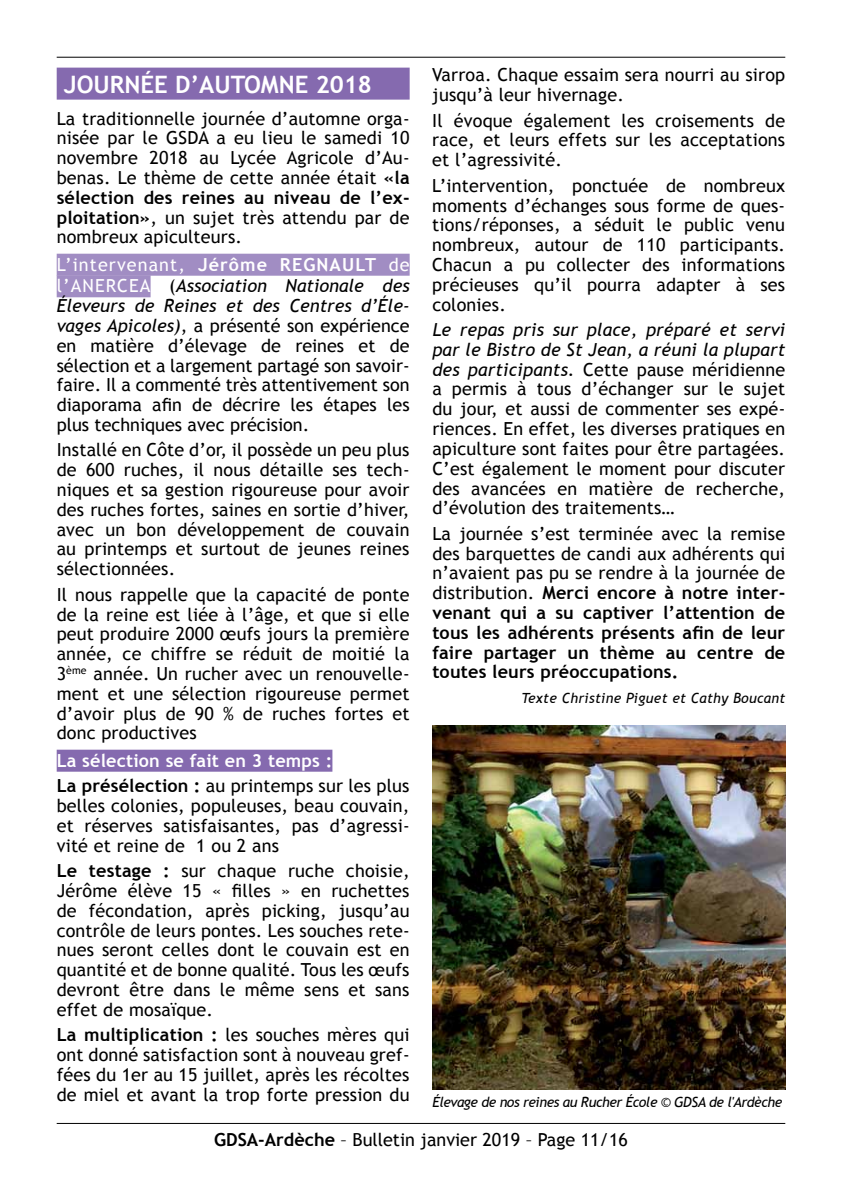
<style>
.page{position:relative;width:842px;height:1191px;background:#fff}
.page>*{position:absolute;margin:0;border:0;box-sizing:border-box;transform-origin:0 0}
.t1{font:700 24px "Trebuchet MS";color:#fff}
.t2{font:18px/19.8px "Trebuchet MS";letter-spacing:.01em;color:#000;text-align:justify}
.t3{font:700 18px/19.8px "Trebuchet MS";letter-spacing:.01em;color:#000;text-align:justify}
.t4{font:18px/21.6px "Trebuchet MS";letter-spacing:.06em;color:#fff}
.t5{font:700 18px/25.4px "Trebuchet MS";letter-spacing:.01em;color:#fff}
.t6{font:italic 14px "Trebuchet MS";letter-spacing:-.03em;color:#000}
.t7{font:italic 14px "Trebuchet MS";letter-spacing:.02em;color:#000}
.s1{font-weight:700}
.s2{color:#000}
.s3{font-style:italic;color:#000}
.s4{font-style:italic}
.s5{font-weight:400;color:#000}
.s6{font-weight:400}
</style>
<div class="page">
<hr style="left:57px;top:57px;width:728px;height:1px;background:#000">
<hr style="left:57px;top:1123px;width:728px;height:1px;background:#000">
<div style="left:57px;top:254px;width:353px;height:22px;background:#a18dc3"></div>
<div style="left:57px;top:275px;width:94px;height:22px;background:#a18dc3"></div>
<div style="left:57px;top:749px;width:275px;height:22px;background:#856aaf"></div>
<div style="left:57px;top:68px;width:353px;height:32px;background:#856aaf"></div>
<img style="left:432px;top:726px;width:353px;height:363px">
<h1 class="t1" style="left:64px;top:70px;width:309px">JOURNÉE D’AUTOMNE 2018</h1>
<p class="t2" style="left:57px;top:109px;width:354px">La traditionnelle journée d’automne orga&shy;nisée par le GSDA a eu lieu le samedi 10 novembre 2018 au Lycée Agricole d’Au&shy;benas. Le thème de cette année était <span class="s1">«la sélection des reines au niveau de l’ex&shy;ploitation»</span>, un sujet très attendu par de nombreux apiculteurs.</p>
<p class="t4" style="left:57px;top:254px;width:354px">L’intervenant, <span class="s1">Jérôme REGNAULT</span> de l’ANERCEA <span class="s2">(</span><span class="s3">Association Nationale des</span></p>
<p class="t2" style="left:57px;top:296px;width:354px"><span class="s4">Éleveurs de Reines et des Centres d’Éle&shy;vages Apicoles)</span>, a présenté son expérience en matière d’élevage de reines et de sélection et a largement partagé son savoir&shy;faire. Il a commenté très attentivement son diaporama afin de décrire les étapes les plus techniques avec précision.</p>
<p class="t2" style="left:57px;top:440px;width:354px">Installé en Côte d’or, il possède un peu plus de 600 ruches, il nous détaille ses tech&shy;niques et sa gestion rigoureuse pour avoir des ruches fortes, saines en sortie d’hiver, avec un bon développement de couvain au printemps et surtout de jeunes reines sélectionnées.</p>
<p class="t2" style="left:57px;top:585px;width:354px">Il nous rappelle que la capacité de ponte de la reine est liée à l’âge, et que si elle peut produire 2000 œufs jours la première année, ce chiffre se réduit de moitié la 3<sup>ème</sup> année. Un rucher avec un renouvelle&shy;ment et une sélection rigoureuse permet d’avoir plus de 90 % de ruches fortes et donc productives</p>
<p class="t5" style="left:57px;top:747px;width:354px">La sélection se fait en 3 temps :<br><span class="s2">La présélection :</span> <span class="s5">au printemps sur les plus</span></p>
<p class="t2" style="left:57px;top:796px;width:354px">belles colonies, populeuses, beau couvain, et réserves satisfaisantes, pas d’agressi&shy;vité et reine de 1 ou 2 ans</p>
<p class="t2" style="left:57px;top:861px;width:354px"><span class="s1">Le testage :</span> sur chaque ruche choisie, Jérôme élève 15 « filles » en ruchettes de fécondation, après picking, jusqu’au contrôle de leurs pontes. Les souches rete&shy;nues seront celles dont le couvain est en quantité et de bonne qualité. Tous les œufs devront être dans le même sens et sans effet de mosaïque.</p>
<p class="t2" style="left:57px;top:1025px;width:354px"><span class="s1">La multiplication :</span> les souches mères qui ont donné satisfaction sont à nouveau gref&shy;fées du 1er au 15 juillet, après les récoltes de miel et avant la trop forte pression du</p>
<p class="t2" style="left:432px;top:65px;width:354px">Varroa. Chaque essaim sera nourri au sirop jusqu’à leur hivernage.</p>
<p class="t2" style="left:432px;top:111px;width:354px">Il évoque également les croisements de race, et leurs effets sur les acceptations et l’agressivité.</p>
<p class="t2" style="left:432px;top:176px;width:354px">L’intervention, ponctuée de nombreux moments d’échanges sous forme de ques&shy;tions/réponses, a séduit le public venu nombreux, autour de 110 participants.<br>Chacun a pu collecter des informations précieuses qu’il pourra adapter à ses colonies.</p>
<p class="t2" style="left:432px;top:320px;width:354px"><span class="s4">Le repas pris sur place, préparé et servi par le Bistro de St Jean, a réuni la plupart des participants.</span> Cette pause méridienne a permis à tous d’échanger sur le sujet du jour, et aussi de commenter ses expé&shy;riences. En effet, les diverses pratiques en apiculture sont faites pour être partagées.<br>C’est également le moment pour discuter des avancées en matière de recherche, d’évolution des traitements…</p>
<p class="t3" style="left:432px;top:523px;width:354px"><span class="s6">La journée s’est terminée avec la remise des barquettes de candi aux adhérents qui n’avaient pas pu se rendre à la journée de distribution.</span> Merci encore à notre inter&shy;venant qui a su captiver l’attention de tous les adhérents présents afin de leur faire partager un thème au centre de toutes leurs préoccupations.</p>
<p class="t7" style="left:521px;top:689px;width:265px">Texte Christine Piguet et Cathy Boucant</p>
<p class="t6" style="left:432px;top:1094px;width:351px">Élevage de nos reines au Rucher École © GDSA de l'Ardèche</p>
<p class="t2" style="left:214px;top:1129px;width:415px"><span class="s1">GDSA-Ardèche</span> – Bulletin janvier 2019 – Page 11/16</p>
</div>
